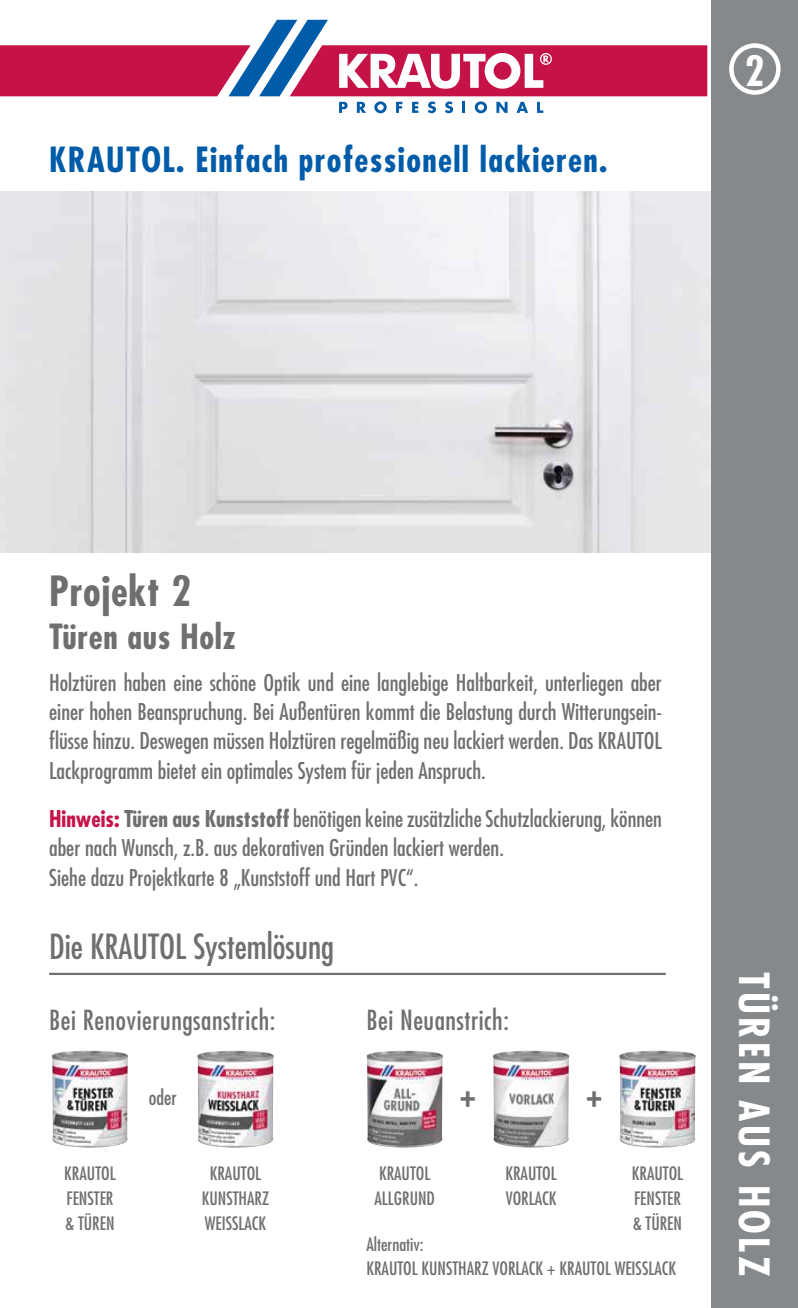
<style>
.page{position:relative;width:798px;height:1308px;background:#fff}
.page>*{position:absolute;margin:0;border:0;box-sizing:border-box;transform-origin:0 0}
.t1{font:700 condensed 40.5px "Futura Std";letter-spacing:.08em;color:#fff}
.t2{font:700 condensed 40.5px "Futura Std";letter-spacing:.02em;color:#6f6f6e}
.t3{font:700 condensed 33.75px "Futura Std";letter-spacing:.04em;color:#005ca9}
.t4{font:condensed 33.75px "Futura Std";color:#6f6f6e}
.t5{font:700 condensed 33.75px "Futura Std";letter-spacing:.02em;color:#6f6f6e}
.t6{font:700 condensed 31.5px "Futura Std";color:#6f6f6e}
.t7{font:condensed 27px "Futura Std";letter-spacing:.02em;color:#6f6f6e}
.t8{font:condensed 22.5px/29.2px "Futura Std";color:#6f6f6e;text-align:justify}
.t9{font:condensed 20.25px "Futura Std";color:#6f6f6e}
.t10{font:condensed 18px/24.8px "Futura Std";color:#6f6f6e}
.s1{font-weight:700;color:#c61347}
.s2{font-weight:700}
</style>
<div class="page">
<img style="left:0;top:191px;width:711px;height:361px">
<svg style="left:0;top:20px;width:707px;height:93px"></svg>
<div style="left:711px;top:0;width:86px;height:1307px;background:#85898c"></div>
<div style="left:728px;top:43px;width:52px;height:52px;border:4px solid #fff;border-radius:50%"></div>
<img style="left:197px;top:1050px;width:77px;height:97px">
<img style="left:52px;top:1050px;width:76px;height:97px">
<hr style="left:49px;top:972px;width:616px;height:3px;background:#6f6f6e">
<img style="left:366px;top:1050px;width:77px;height:97px">
<img style="left:493px;top:1050px;width:76px;height:97px">
<img style="left:619px;top:1050px;width:76px;height:97px">
<h2 class="t3" style="left:49px;top:139px;width:559px">KRAUTOL. Einfach professionell lackieren.</h2>
<h1 class="t1" style="left:744px;top:46px;width:21px">2</h1>
<h1 class="t2" style="left:49px;top:565px;width:143px">Projekt 2</h1>
<h2 class="t5" style="left:49px;top:615px;width:188px">Türen aus Holz</h2>
<p class="t8" style="left:49px;top:668px;width:614px">Holztüren haben eine schöne Optik und eine langlebige Haltbarkeit, unterliegen aber einer hohen Beanspruchung. Bei Außentüren kommt die Belastung durch Witterungsein&shy;flüsse hinzu. Deswegen müssen Holztüren regelmäßig neu lackiert werden. Das KRAUTOL Lackprogramm bietet ein optimales System für jeden Anspruch.</p>
<p class="t8" style="left:49px;top:804px;width:614px;text-align:left"><span class="s1">Hinweis:</span> <span class="s2">Türen aus Kunststoff</span> benötigen keine zusätzliche Schutzlackierung, können aber nach Wunsch, z.B. aus dekorativen Gründen lackiert werden.<br>Siehe dazu Projektkarte 8 „Kunststoff und Hart PVC“.</p>
<h2 class="t4" style="left:49px;top:926px;width:286px">Die KRAUTOL Systemlösung</h2>
<p class="t7" style="left:49px;top:1003px;width:228px">Bei Renovierungsanstrich:</p>
<p class="t7" style="left:366px;top:1003px;width:144px">Bei Neuanstrich:</p>
<p class="t9" style="left:149px;top:1085px;width:30px">oder</p>
<h3 class="t6" style="left:460px;top:1075px;width:17px">+</h3>
<h3 class="t6" style="left:586px;top:1075px;width:17px">+</h3>
<p class="t10" style="left:64px;top:1161px;width:53px">KRAUTOL<br>FENSTER &amp; TÜREN</p>
<p class="t10" style="left:374px;top:1161px;width:62px">KRAUTOL<br>ALLGRUND</p>
<p class="t10" style="left:505px;top:1161px;width:53px">KRAUTOL<br>VORLACK</p>
<p class="t10" style="left:631px;top:1161px;width:53px">KRAUTOL<br>FENSTER &amp; TÜREN</p>
<p class="t10" style="left:202px;top:1161px;width:69px;text-align:center">KRAUTOL<br>KUNSTHARZ<br>WEISSLACK</p>
<p class="t10" style="left:366px;top:1231px;width:311px">Alternativ:<br>KRAUTOL KUNSTHARZ VORLACK + KRAUTOL WEISSLACK</p>
<h1 class="t1" style="left:778px;top:971px;width:306px;rotate:90deg">TÜREN AUS HOLZ</h1>
</div>
